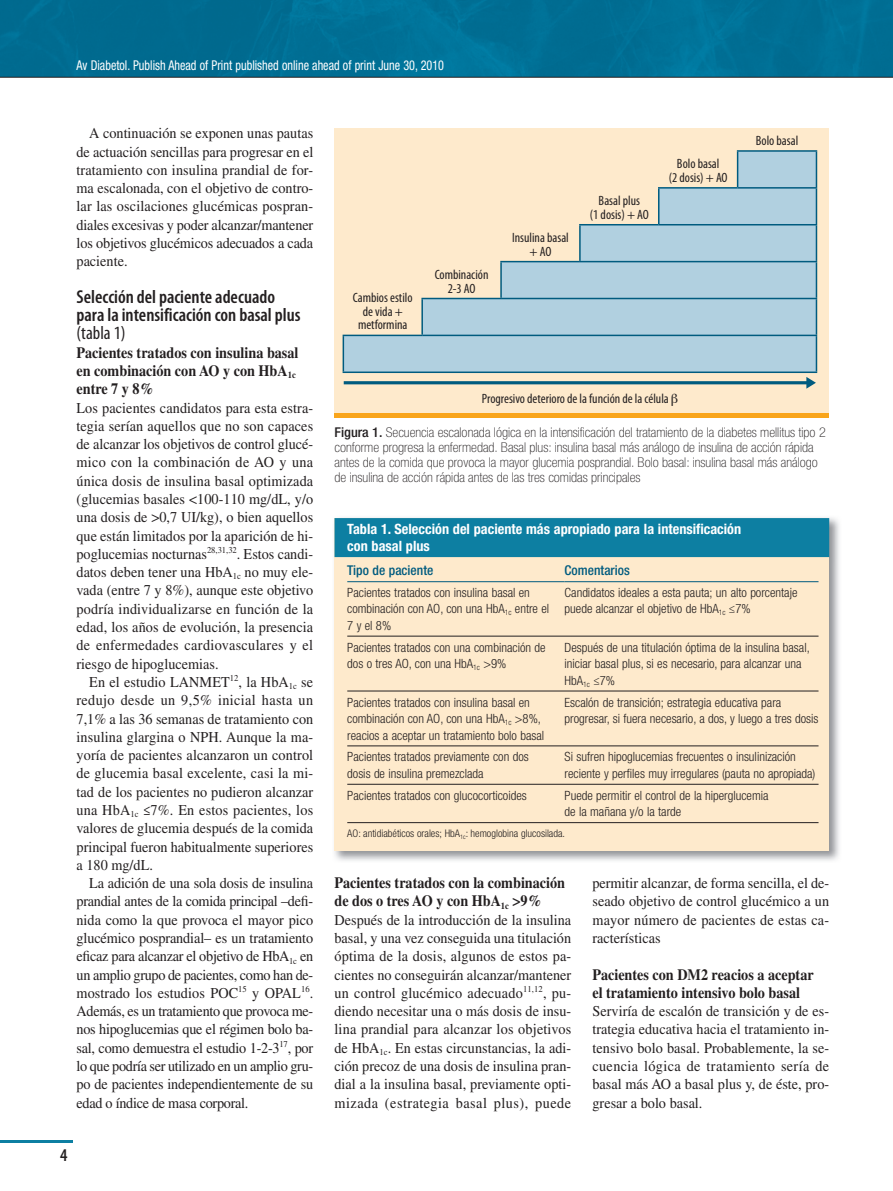
<style>
.page{position:relative;width:893px;height:1191px;background:#fff}
.page>*{position:absolute;margin:0;border:0;box-sizing:border-box;transform-origin:0 0}
.t1{font:600 condensed 18.75px/18.3px "Myriad Pro";color:#231f20}
.t2{font:condensed 18.75px "Myriad Pro";color:#231f20}
.t3{font:600 condensed 18px "Myriad Pro";color:#231f20}
.t4{font:700 15.75px/18.3px "Times LT Std";color:#231f20;scale:.9 1}
.t5{font:15px/18.3px "Times LT Std";color:#231f20;text-align:justify;scale:.95 1}
.t6{font:700 condensed 14.25px/16.5px "Helvetica Neue LT Std";color:#fff}
.t7{font:100 condensed 13.5px/15px "Helvetica Neue LT Std";color:#231f20;scale:1.05 1}
.t8{font:condensed 13.5px/13.5px "Myriad Pro";color:#231f20;text-align:center}
.t9{font:condensed 13.5px "Helvetica Neue LT Std";color:#fff;scale:.9 1}
.t10{font:500 condensed 13.5px "Helvetica Neue LT Std";color:#005b7f}
.t11{font:300 condensed 12.75px/16.5px "Helvetica Neue LT Std";color:#231f20}
.t12{font:300 condensed 10.5px "Helvetica Neue LT Std";color:#231f20}
.s1{font-weight:500}
</style>
<div class="page">
<img style="left:0;top:0;width:892px;height:77px">
<hr style="left:0;top:77px;width:893px;height:1px;background:#231f20">
<hr style="left:0;top:1140px;width:72px;height:2px;background:#0d7fa2">
<svg style="left:892px;top:0;width:1px;height:78px"></svg>
<div style="left:334px;top:128px;width:495px;height:289px;background:#feeacc"></div>
<hr style="left:334px;top:413px;width:495px;height:4px;background:#f9a51b">
<svg style="left:343px;top:151px;width:473px;height:220px;fill:#b1d0e0"></svg>
<hr style="left:737px;top:150px;width:80px;height:2px;background:#005b7f">
<hr style="left:737px;top:152px;width:1px;height:35px;background:#005b7f">
<hr style="left:658px;top:187px;width:80px;height:2px;background:#005b7f">
<hr style="left:658px;top:189px;width:1px;height:35px;background:#005b7f">
<hr style="left:738px;top:187px;width:79px;height:2px;background:#005b7f">
<hr style="left:579px;top:224px;width:80px;height:1px;background:#005b7f">
<hr style="left:579px;top:225px;width:2px;height:36px;background:#005b7f">
<hr style="left:659px;top:224px;width:158px;height:1px;background:#005b7f">
<hr style="left:500px;top:261px;width:80px;height:1px;background:#005b7f">
<hr style="left:500px;top:262px;width:2px;height:36px;background:#005b7f">
<hr style="left:580px;top:261px;width:237px;height:1px;background:#005b7f">
<hr style="left:421px;top:298px;width:80px;height:1px;background:#005b7f">
<hr style="left:421px;top:299px;width:2px;height:36px;background:#005b7f">
<hr style="left:501px;top:298px;width:316px;height:1px;background:#005b7f">
<hr style="left:343px;top:335px;width:79px;height:1px;background:#005b7f">
<hr style="left:343px;top:336px;width:1px;height:35px;background:#005b7f">
<hr style="left:422px;top:335px;width:395px;height:1px;background:#005b7f">
<hr style="left:816px;top:336px;width:1px;height:35px;background:#005b7f">
<hr style="left:343px;top:371px;width:474px;height:2px;background:#005b7f">
<hr style="left:816px;top:225px;width:1px;height:36px;background:#005b7f">
<hr style="left:816px;top:262px;width:1px;height:36px;background:#005b7f">
<hr style="left:816px;top:299px;width:1px;height:36px;background:#005b7f">
<hr style="left:816px;top:152px;width:1px;height:35px;background:#005b7f">
<hr style="left:816px;top:189px;width:1px;height:35px;background:#005b7f">
<img style="left:334px;top:517px;width:505px;height:344px">
<div style="left:334px;top:519px;width:495px;height:332px;background:#feeacc"></div>
<div style="left:334px;top:518px;width:495px;height:39px;background:#0d7fa2"></div>
<hr style="left:347px;top:636px;width:471px;height:1px;background:#231f20">
<hr style="left:347px;top:691px;width:471px;height:1px;background:#231f20">
<hr style="left:347px;top:745px;width:471px;height:1px;background:#231f20">
<hr style="left:347px;top:784px;width:471px;height:1px;background:#231f20">
<hr style="left:347px;top:822px;width:471px;height:1px;background:#231f20">
<hr style="left:347px;top:581px;width:218px;height:1px;background:#005b7f">
<hr style="left:565px;top:581px;width:253px;height:1px;background:#005b7f">
<svg style="left:344px;top:377px;width:472px;height:12px"></svg>
<p class="t9" style="left:77px;top:60px;width:410px">Av Diabetol. Publish Ahead of Print published online ahead of print June 30, 2010</p>
<p class="t5" style="left:77px;top:126px;width:251px;text-indent:13px">A continuación se exponen unas pautas de actuación sencillas para progresar en el tratamiento con insulina prandial de for&shy;ma escalonada, con el objetivo de contro&shy;lar las oscilaciones glucémicas pospran&shy;diales excesivas y poder alcanzar/mantener los objetivos glucémicos adecuados a cada paciente.</p>
<p class="t1" style="left:77px;top:289px;width:226px">Selección del paciente adecuado para la intensificación con basal plus</p>
<p class="t2" style="left:77px;top:326px;width:51px">(tabla 1)</p>
<p class="t4" style="left:77px;top:345px;width:248px">Pacientes tratados con insulina basal en combinación con AO y con HbA<sub>1c </sub>entre 7 y 8%</p>
<p class="t5" style="left:77px;top:400px;width:251px">Los pacientes candidatos para esta estra&shy;tegia serían aquellos que no son capaces de alcanzar los objetivos de control glucé&shy;mico con la combinación de AO y una única dosis de insulina basal optimizada (glucemias basales &lt;100-110 mg/dL, y/o una dosis de &gt;0,7 UI/kg), o bien aquellos que están limitados por la aparición de hi&shy;poglucemias nocturnas<sup>28,31,32</sup>. Estos candi&shy;datos deben tener una HbA<sub>1c</sub> no muy ele&shy;vada (entre 7 y 8%), aunque este objetivo podría individualizarse en función de la edad, los años de evolución, la presencia de enfermedades cardiovasculares y el riesgo de hipoglucemias.</p>
<p class="t5" style="left:77px;top:674px;width:251px;text-indent:13px">En el estudio LANMET<sup>12</sup>, la HbA<sub>1c</sub> se redujo desde un 9,5% inicial hasta un 7,1% a las 36 semanas de tratamiento con insulina glargina o NPH. Aunque la ma&shy;yoría de pacientes alcanzaron un control de glucemia basal excelente, casi la mi&shy;tad de los pacientes no pudieron alcanzar una HbA<sub>1c</sub> ≤7%. En estos pacientes, los valores de glucemia después de la comida principal fueron habitualmente superiores a 180 mg/dL.</p>
<p class="t5" style="left:77px;top:875px;width:251px;text-indent:13px">La adición de una sola dosis de insulina prandial antes de la comida principal –defi&shy;nida como la que provoca el mayor pico glucémico posprandial– es un tratamiento eficaz para alcanzar el objetivo de HbA<sub>1c</sub> en un amplio grupo de pacientes, como han de&shy;mostrado los estudios POC<sup>15</sup> y OPAL<sup>16</sup>.<br>Además, es un tratamiento que provoca me&shy;nos hipoglucemias que el régimen bolo ba&shy;sal, como demuestra el estudio 1-2-3<sup>17</sup>, por lo que podría ser utilizado en un amplio gru&shy;po de pacientes independientemente de su edad o índice de masa corporal.</p>
<p class="t4" style="left:334px;top:875px;width:258px">Pacientes tratados con la combinación de dos o tres AO y con HbA<sub>1c</sub> &gt;9%</p>
<p class="t8" style="left:756px;top:135px;width:44px">Bolo basal</p>
<p class="t8" style="left:669px;top:158px;width:60px">Bolo basal<br>(2 dosis) + AO</p>
<p class="t8" style="left:590px;top:195px;width:60px">Basal plus<br>(1 dosis) + AO</p>
<p class="t8" style="left:512px;top:232px;width:58px">Insulina basal + AO</p>
<p class="t8" style="left:435px;top:269px;width:55px">Combinación<br>2-3 AO</p>
<p class="t8" style="left:353px;top:292px;width:61px">Cambios estilo de vida + metformina</p>
<p class="t8" style="left:482px;top:393px;width:188px">Progresivo deterioro de la función de la célula</p>
<p class="t7" style="left:334px;top:426px;width:469px"><span class="s1">Figura 1.</span> Secuencia escalonada lógica en la intensificación del tratamiento de la diabetes mellitus tipo 2 conforme progresa la enfermedad. Basal plus: insulina basal más análogo de insulina de acción rápida antes de la comida que provoca la mayor glucemia posprandial. Bolo basal: insulina basal más análogo de insulina de acción rápida antes de las tres comidas principales</p>
<p class="t6" style="left:347px;top:522px;width:395px">Tabla 1. Selección del paciente más apropiado para la intensificación con basal plus</p>
<p class="t10" style="left:347px;top:565px;width:88px">Tipo de paciente</p>
<p class="t10" style="left:565px;top:565px;width:67px">Comentarios</p>
<p class="t11" style="left:347px;top:585px;width:203px">Pacientes tratados con insulina basal en combinación con AO, con una HbA<sub>1c</sub> entre el<br>7 y el 8%</p>
<p class="t11" style="left:565px;top:585px;width:234px">Candidatos ideales a esta pauta; un alto porcentaje puede alcanzar el objetivo de HbA<sub>1c</sub> ≤7%</p>
<p class="t11" style="left:347px;top:640px;width:200px">Pacientes tratados con una combinación de dos o tres AO, con una HbA<sub>1c</sub> &gt;9%</p>
<p class="t11" style="left:565px;top:640px;width:247px">Después de una titulación óptima de la insulina basal, iniciar basal plus, si es necesario, para alcanzar una<br>HbA<sub>1c</sub> ≤7%</p>
<p class="t11" style="left:347px;top:695px;width:198px">Pacientes tratados con insulina basal en combinación con AO, con una HbA<sub>1c</sub> &gt;8%, reacios a aceptar un tratamiento bolo basal</p>
<p class="t11" style="left:565px;top:695px;width:255px">Escalón de transición; estrategia educativa para progresar, si fuera necesario, a dos, y luego a tres dosis</p>
<p class="t11" style="left:347px;top:750px;width:183px">Pacientes tratados previamente con dos dosis de insulina premezclada</p>
<p class="t11" style="left:565px;top:750px;width:252px">Si sufren hipoglucemias frecuentes o insulinización reciente y perfiles muy irregulares (pauta no apropiada)</p>
<p class="t11" style="left:347px;top:788px;width:181px">Pacientes tratados con glucocorticoides</p>
<p class="t11" style="left:565px;top:788px;width:205px">Puede permitir el control de la hiperglucemia de la mañana y/o la tarde</p>
<p class="t12" style="left:347px;top:830px;width:219px">AO: antidiabéticos orales; HbA<sub>1c</sub>: hemoglobina glucosilada.</p>
<p class="t5" style="left:592px;top:875px;width:251px">permitir alcanzar, de forma sencilla, el de&shy;seado objetivo de control glucémico a un mayor número de pacientes de estas ca&shy;racterísticas</p>
<p class="t4" style="left:592px;top:966px;width:247px">Pacientes con DM2 reacios a aceptar el tratamiento intensivo bolo basal</p>
<p class="t5" style="left:592px;top:1003px;width:251px">Serviría de escalón de transición y de es&shy;trategia educativa hacia el tratamiento in&shy;tensivo bolo basal. Probablemente, la se&shy;cuencia lógica de tratamiento sería de basal más AO a basal plus y, de éste, pro&shy;gresar a bolo basal.</p>
<p class="t5" style="left:334px;top:912px;width:251px">Después de la introducción de la insulina basal, y una vez conseguida una titulación óptima de la dosis, algunos de estos pa&shy;cientes no conseguirán alcanzar/mantener un control glucémico adecuado<sup>11,12</sup>, pu&shy;diendo necesitar una o más dosis de insu&shy;lina prandial para alcanzar los objetivos de HbA<sub>1c</sub>. En estas circunstancias, la adi&shy;ción precoz de una dosis de insulina pran&shy;dial a la insulina basal, previamente opti&shy;mizada (estrategia basal plus), puede</p>
<p class="t3" style="left:60px;top:1148px;width:9px">4</p>
</div>
